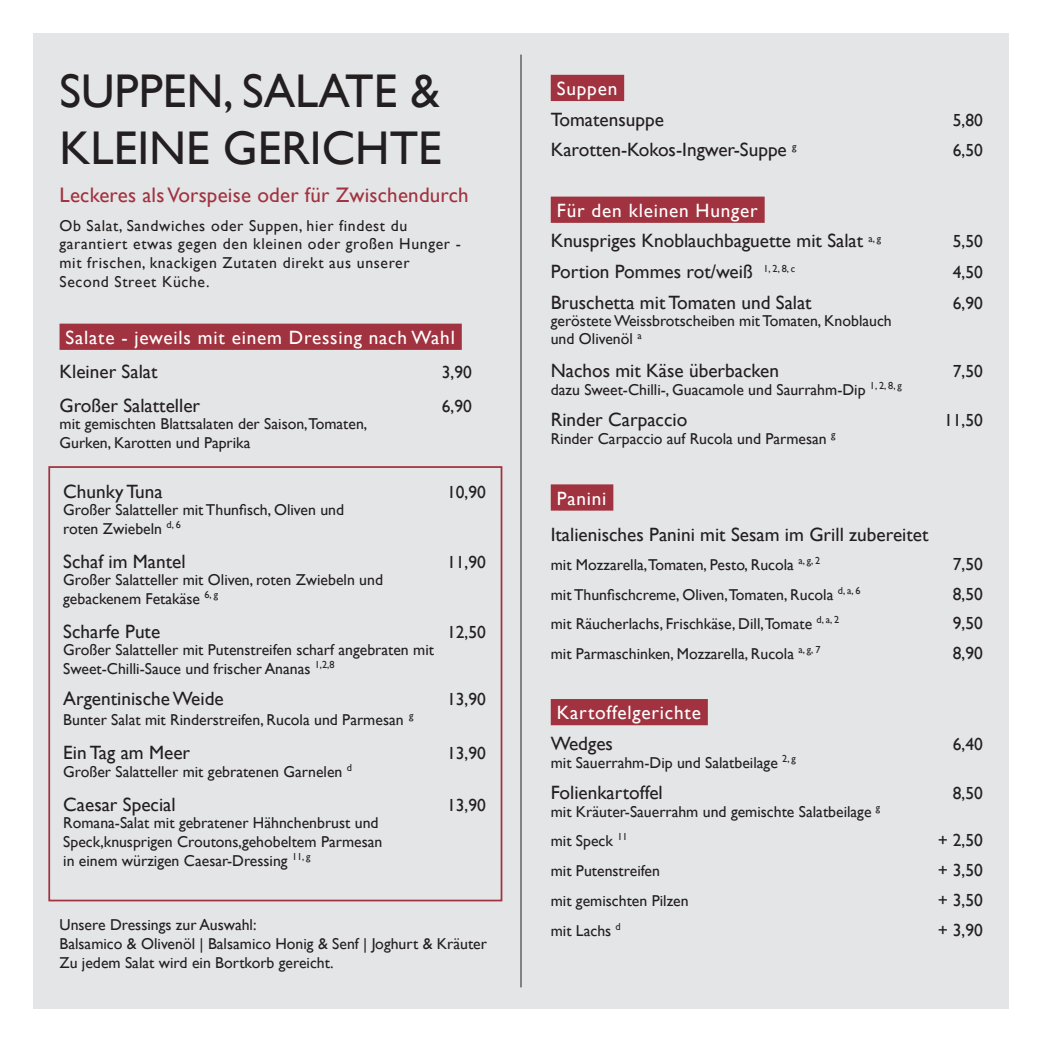
<style>
.page{position:relative;width:1042px;height:1042px;background:#fff}
.page>*{position:absolute;margin:0;border:0;box-sizing:border-box;transform-origin:0 0}
.Head{font:47.25px/56.7px "Gill Sans";color:#231f20}
.Zusatz_Sub{font:21px "Gill Sans";letter-spacing:.01em;color:#a13340}
.Gericht{font:19.25px "Gill Sans";color:#231f20}
.Einleitung{font:19.25px "Gill Sans";letter-spacing:.04em;color:#fff}
.Preise{font:17.5px "Gill Sans";color:#231f20}
.Beschreibung{font:15.75px/18.9px "Gill Sans";color:#231f20}
.Zusatz_Sub-2{font:15.75px/18.9px "Gill Sans";letter-spacing:.04em;color:#231f20}
</style>
<div class="page">
<div style="left:33px;top:33px;width:975px;height:975px;background:#e4e5e7"></div>
<hr style="left:521px;top:55px;width:1px;height:932px;background:#231f20">
<div style="left:60px;top:324px;width:402px;height:26px;background:#a13340"></div>
<div style="left:48px;top:466px;width:454px;height:435px;border:2px solid #a13340"></div>
<div style="left:551px;top:75px;width:73px;height:26px;background:#a13340"></div>
<div style="left:551px;top:197px;width:213px;height:26px;background:#a13340"></div>
<div style="left:551px;top:484px;width:62px;height:27px;background:#a13340"></div>
<div style="left:551px;top:699px;width:157px;height:26px;background:#a13340"></div>
<p class="Head" style="left:60px;top:62px;width:384px">SUPPEN, SALATE &amp;<br>KLEINE GERICHTE</p>
<p class="Zusatz_Sub" style="left:60px;top:182px;width:410px">Leckeres als Vorspeise oder für Zwischendurch</p>
<p class="Zusatz_Sub-2" style="left:60px;top:216px;width:403px">Ob Salat, Sandwiches oder Suppen, hier findest du garantiert etwas gegen den kleinen oder großen Hunger - mit frischen, knackigen Zutaten direkt aus unserer Second Street Küche.</p>
<p class="Einleitung" style="left:557px;top:77px;width:62px">Suppen</p>
<p class="Gericht" style="left:551px;top:108px;width:115px">Tomatensuppe</p>
<p class="Preise" style="left:953px;top:109px;width:32px">5,80</p>
<p class="Gericht" style="left:551px;top:138px;width:247px">Karotten-Kokos-Ingwer-Suppe <sup>g</sup></p>
<p class="Preise" style="left:953px;top:140px;width:32px">6,50</p>
<p class="Einleitung" style="left:557px;top:199px;width:202px">Für den kleinen Hunger</p>
<p class="Gericht" style="left:551px;top:230px;width:332px">Knuspriges Knoblauchbaguette mit Salat <sup>a,</sup> <sup>g</sup></p>
<p class="Preise" style="left:953px;top:231px;width:32px">5,50</p>
<p class="Gericht" style="left:551px;top:260px;width:246px">Portion Pommes rot/weiß <sup>1,</sup> <sup>2,</sup> <sup>8,</sup> <sup>c</sup></p>
<p class="Preise" style="left:953px;top:262px;width:32px">4,50</p>
<p class="Gericht" style="left:551px;top:291px;width:262px">Bruschetta mit Tomaten und Salat</p>
<p class="Preise" style="left:953px;top:292px;width:32px">6,90</p>
<p class="Beschreibung" style="left:551px;top:311px;width:342px">geröstete Weissbrotscheiben mit Tomaten, Knoblauch</p>
<p class="Beschreibung" style="left:551px;top:329px;width:92px">und Olivenöl <sup>a</sup></p>
<p class="Gericht" style="left:551px;top:359px;width:230px">Nachos mit Käse überbacken</p>
<p class="Preise" style="left:953px;top:361px;width:32px">7,50</p>
<p class="Beschreibung" style="left:551px;top:380px;width:352px">dazu Sweet-Chilli-, Guacamole und Saurrahm-Dip <sup>1,</sup> <sup>2,</sup> <sup>8,</sup> <sup>g</sup></p>
<p class="Gericht" style="left:551px;top:408px;width:138px">Rinder Carpaccio</p>
<p class="Preise" style="left:944px;top:410px;width:40px">11,50</p>
<p class="Beschreibung" style="left:551px;top:429px;width:286px">Rinder Carpaccio auf Rucola und Parmesan <sup>g</sup></p>
<p class="Einleitung" style="left:66px;top:326px;width:391px">Salate - jeweils mit einem Dressing nach Wahl</p>
<p class="Gericht" style="left:60px;top:360px;width:99px">Kleiner Salat</p>
<p class="Preise" style="left:442px;top:362px;width:32px">3,90</p>
<p class="Gericht" style="left:60px;top:394px;width:142px">Großer Salatteller</p>
<p class="Preise" style="left:442px;top:396px;width:32px">6,90</p>
<p class="Beschreibung" style="left:60px;top:414px;width:309px">mit gemischten Blattsalaten der Saison,Tomaten,<br>Gurken, Karotten und Paprika</p>
<p class="Gericht" style="left:63px;top:480px;width:101px">Chunky Tuna</p>
<p class="Preise" style="left:447px;top:482px;width:40px">10,90</p>
<p class="Beschreibung" style="left:63px;top:500px;width:282px">Großer Salatteller mit Thunfisch, Oliven und</p>
<p class="Beschreibung" style="left:63px;top:519px;width:119px">roten Zwiebeln <sup>d,</sup> <sup>6</sup></p>
<p class="Gericht" style="left:63px;top:550px;width:124px">Schaf im Mantel</p>
<p class="Preise" style="left:447px;top:552px;width:40px">11,90</p>
<p class="Beschreibung" style="left:63px;top:570px;width:321px">Großer Salatteller mit Oliven, roten Zwiebeln und gebackenem Fetakäse <sup>6,</sup> <sup>g</sup></p>
<p class="Gericht" style="left:63px;top:620px;width:98px">Scharfe Pute</p>
<p class="Preise" style="left:447px;top:621px;width:40px">12,50</p>
<p class="Beschreibung" style="left:63px;top:640px;width:372px">Großer Salatteller mit Putenstreifen scharf angebraten mit</p>
<p class="Beschreibung" style="left:63px;top:658px;width:273px">Sweet-Chilli-Sauce und frischer Ananas <sup>1,2,8</sup></p>
<p class="Gericht" style="left:63px;top:687px;width:162px">Argentinische Weide</p>
<p class="Preise" style="left:447px;top:689px;width:40px">13,90</p>
<p class="Beschreibung" style="left:63px;top:710px;width:352px">Bunter Salat mit Rinderstreifen, Rucola und Parmesan <sup>g</sup></p>
<p class="Gericht" style="left:63px;top:741px;width:128px">Ein Tag am Meer</p>
<p class="Preise" style="left:447px;top:742px;width:40px">13,90</p>
<p class="Beschreibung" style="left:63px;top:762px;width:290px">Großer Salatteller mit gebratenen Garnelen <sup>d</sup></p>
<p class="Gericht" style="left:63px;top:793px;width:114px">Caesar Special</p>
<p class="Preise" style="left:447px;top:795px;width:40px">13,90</p>
<p class="Beschreibung" style="left:63px;top:813px;width:321px">Romana-Salat mit gebratener Hähnchenbrust und<br>Speck,knusprigen Croutons,gehobeltem Parmesan</p>
<p class="Beschreibung" style="left:63px;top:851px;width:249px">in einem würzigen Caesar-Dressing <sup>11,</sup> <sup>g</sup></p>
<p class="Einleitung" style="left:557px;top:487px;width:51px">Panini</p>
<p class="Gericht" style="left:551px;top:523px;width:379px">Italienisches Panini mit Sesam im Grill zubereitet</p>
<p class="Beschreibung" style="left:551px;top:555px;width:271px">mit Mozzarella,Tomaten, Pesto, Rucola <sup>a,</sup> <sup>g,</sup> <sup>2</sup></p>
<p class="Preise" style="left:953px;top:554px;width:32px">7,50</p>
<p class="Beschreibung" style="left:551px;top:585px;width:311px">mit Thunfischcreme, Oliven,Tomaten, Rucola <sup>d,</sup> <sup>a,</sup> <sup>6</sup></p>
<p class="Preise" style="left:953px;top:583px;width:32px">8,50</p>
<p class="Beschreibung" style="left:551px;top:614px;width:290px">mit Räucherlachs, Frischkäse, Dill,Tomate <sup>d,</sup> <sup>a,</sup> <sup>2</sup></p>
<p class="Preise" style="left:953px;top:613px;width:32px">9,50</p>
<p class="Beschreibung" style="left:551px;top:644px;width:271px">mit Parmaschinken, Mozzarella, Rucola <sup>a,</sup> <sup>g,</sup> <sup>7</sup></p>
<p class="Preise" style="left:953px;top:642px;width:32px">8,90</p>
<p class="Einleitung" style="left:557px;top:701px;width:146px">Kartoffelgerichte</p>
<p class="Gericht" style="left:551px;top:732px;width:64px">Wedges</p>
<p class="Preise" style="left:953px;top:733px;width:32px">6,40</p>
<p class="Beschreibung" style="left:551px;top:753px;width:246px">mit Sauerrahm-Dip und Salatbeilage <sup>2,</sup> <sup>g</sup></p>
<p class="Gericht" style="left:551px;top:781px;width:113px">Folienkartoffel</p>
<p class="Preise" style="left:953px;top:782px;width:32px">8,50</p>
<p class="Beschreibung" style="left:551px;top:801px;width:331px">mit Kräuter-Sauerrahm und gemischte Salatbeilage <sup>g</sup></p>
<p class="Beschreibung" style="left:551px;top:831px;width:78px">mit Speck <sup>11</sup></p>
<p class="Preise" style="left:938px;top:830px;width:47px">+ 2,50</p>
<p class="Beschreibung" style="left:551px;top:860px;width:111px">mit Putenstreifen</p>
<p class="Preise" style="left:938px;top:859px;width:47px">+ 3,50</p>
<p class="Beschreibung" style="left:551px;top:891px;width:139px">mit gemischten Pilzen</p>
<p class="Preise" style="left:938px;top:890px;width:47px">+ 3,50</p>
<p class="Beschreibung" style="left:551px;top:921px;width:72px">mit Lachs <sup>d</sup></p>
<p class="Beschreibung" style="left:60px;top:915px;width:198px">Unsere Dressings zur Auswahl:</p>
<p class="Preise" style="left:938px;top:919px;width:47px">+ 3,90</p>
<p class="Beschreibung" style="left:60px;top:934px;width:429px">Balsamico &amp; Olivenöl | Balsamico Honig &amp; Senf | Joghurt &amp; Kräuter<br>Zu jedem Salat wird ein Bortkorb gereicht.</p>
</div>
